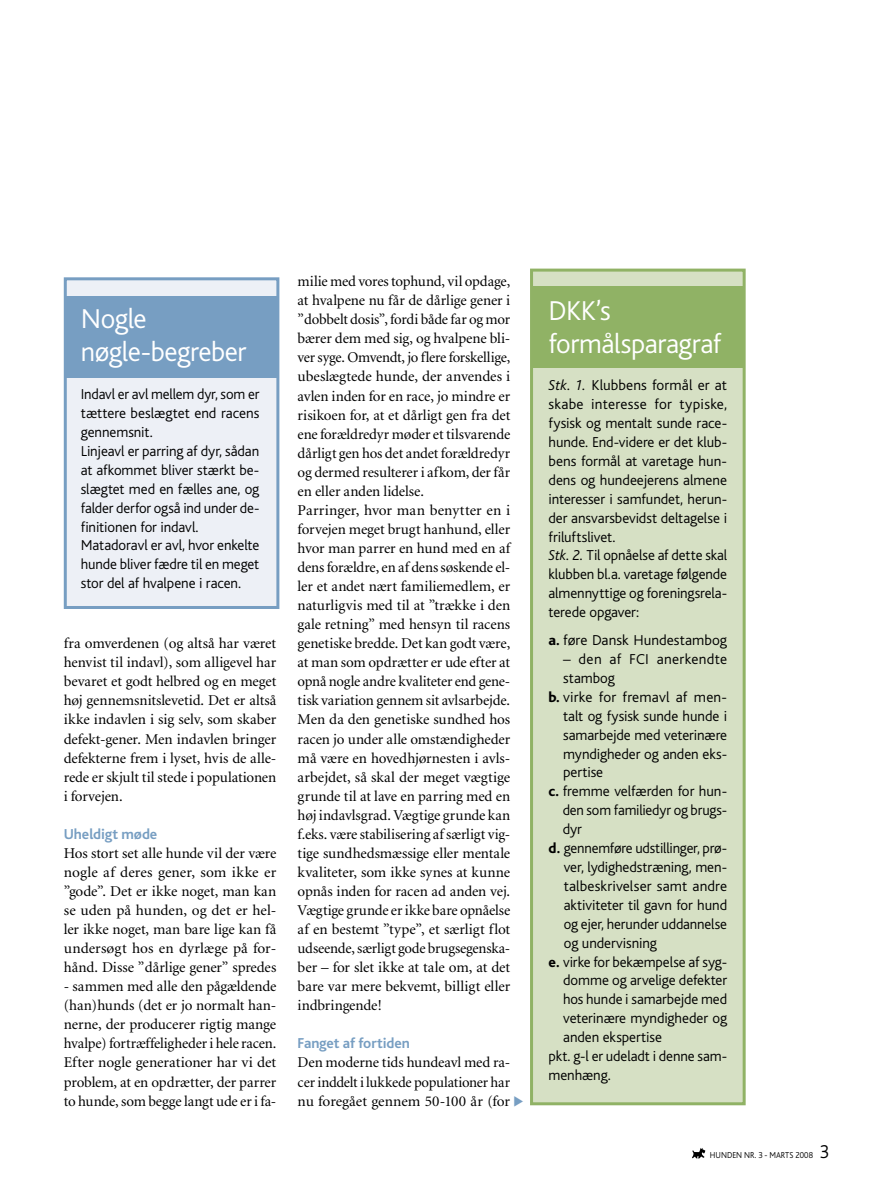
<style>
.page{position:relative;width:893px;height:1191px;background:#fff}
.page>*{position:absolute;margin:0;border:0;box-sizing:border-box;transform-origin:0 0}
.t1{font:300 28.5px/33px "Bliss";letter-spacing:-.015em;color:#fff}
.t2{font:15px/19px "Minion";letter-spacing:-.005em;color:#000;text-align:justify}
.t3{font:300 15px/18.9px "Bliss";letter-spacing:-.005em;color:#000}
.t4{font:700 15px "Bliss";letter-spacing:-.005em;color:#779ec2}
.t5{font:300 15px "Bliss";letter-spacing:.02em;color:#000}
.t6{font:300 9px "Bliss";letter-spacing:.005em;color:#000;scale:.93 1}
.s1{font-style:italic}
.s2{font-weight:800}
</style>
<div class="page">
<div style="left:531px;top:270px;width:213px;height:833px;background:#d6e0c4"></div>
<div style="left:530px;top:268px;width:216px;height:837px;border:3px solid #90b265"></div>
<svg style="left:692px;top:1148px;width:13px;height:10px"></svg>
<div style="left:65px;top:279px;width:213px;height:328px;background:#edf0f6"></div>
<div style="left:64px;top:277px;width:215px;height:332px;border:3px solid #779ec2"></div>
<div style="left:532px;top:287px;width:211px;height:81px;background:#90b265"></div>
<div style="left:64px;top:296px;width:212px;height:82px;background:#779ec2"></div>
<h1 class="t1" style="left:81px;top:303px;width:167px">Nogle nøgle-begreber</h1>
<p class="t3" style="left:81px;top:385px;width:180px">Indavl er avl mellem dyr, som er tættere beslægtet end racens gennemsnit.<br>Linjeavl er parring af dyr, sådan at afkommet bliver stærkt be&shy;slægtet med en fælles ane, og falder derfor også ind under de&shy;finitionen for indavl.<br>M atadoravl er avl, hvor enkelte hunde bliver fædre til en meget stor del af hvalpene i racen.</p>
<p class="t2" style="left:64px;top:634px;width:214px">fra omverdenen (og altså har været henvist til indavl), som alligevel har bevaret et godt helbred og en meget høj gennemsnitslevetid. Det er altså ikke indavlen i sig selv, som skaber defekt-gener. Men indavlen bringer defekterne frem i lyset, hvis de alle&shy;rede er skjult til stede i populationen i forvejen.</p>
<p class="t4" style="left:64px;top:826px;width:95px">Uheldigt møde</p>
<p class="t2" style="left:64px;top:844px;width:214px">Hos stort set alle hunde vil der være nogle af deres gener, som ikke er ”gode”. Det er ikke noget, man kan se uden på hunden, og det er hel&shy;ler ikke noget, man bare lige kan få undersøgt hos en dyrlæge på for&shy;hånd. Disse ”dårlige gener” spredes</p>
<p class="t2" style="left:64px;top:977px;width:214px">- sammen med alle den pågældende (han)hunds (det er jo normalt han&shy;nerne, der producerer rigtig mange hvalpe) fortræffeligheder i hele racen.<br>Efter nogle generationer har vi det problem, at en opdrætter, der parrer to hunde, som begge langt ude er i fa-</p>
<p class="t2" style="left:298px;top:272px;width:214px;text-align:left">milie med vores tophund, vil opdage, at hvalpene nu får de dårlige gener i ”dobbelt dosis”, fordi både far og mor bærer dem med sig, og hvalpene bli&shy;ver syge. Omvendt, jo flere forskellige, ubeslægtede hunde, der anvendes i avlen inden for en race, jo mindre er risikoen for, at et dårligt gen fra det ene forældredyr møder et tilsvarende dårligt gen hos det andet forældredyr og dermed resulterer i afkom, der får en eller anden lidelse.<br>Parringer, hvor man benytter en i forvejen meget brugt hanhund, eller hvor man parrer en hund med en af dens forældre, en af dens søskende el&shy;ler et andet nært familiemedlem, er naturligvis med til at ”trække i den gale retning” med hensyn til racens genetiske bredde. Det kan godt være, at man som opdrætter er ude efter at opnå nogle andre kvaliteter end gene&shy;tisk variation gennem sit avlsarbejde.<br>Men da den genetiske sundhed hos racen jo under alle omstændigheder må være en hovedhjørnesten i avls&shy;arbejdet, så skal der meget vægtige grunde til at lave en parring med en høj indavlsgrad. Vægtige grunde kan f.eks. være stabilisering af særligt vig&shy;tige sundhedsmæssige eller mentale kvaliteter, som ikke synes at kunne opnås inden for racen ad anden vej.<br>Vægtige grunde er ikke bare opnåelse af en bestemt ”type”, et særligt flot udseende, særligt gode brugsegenska&shy;ber – for slet ikke at tale om, at det bare var mere bekvemt, billigt eller indbringende!</p>
<p class="t4" style="left:298px;top:1035px;width:114px">Fanget af fortiden</p>
<p class="t2" style="left:298px;top:1053px;width:214px">Den moderne tids hundeavl med ra&shy;cer inddelt i lukkede populationer har nu foregået gennem 50-100 år (for</p>
<h1 class="t1" style="left:549px;top:294px;width:174px">DKK’s formålsparagraf</h1>
<p class="t3" style="left:549px;top:376px;width:180px"><span class="s1">Stk. 1.</span> Klubbens formål er at skabe interesse for typiske, fysisk og mentalt sunde race&shy;hunde. End-videre er det klub&shy;bens formål at varetage hun&shy;dens og hundeejerens almene interesser i samfundet, herun&shy;der ansvarsbevidst deltagelse i friluftslivet.<br><span class="s1">Stk. 2.</span> Til opnåelse af dette skal klubben bl.a. varetage følgende almennyttige og foreningsrela&shy;terede opgaver:</p>
<p class="t3" style="left:549px;top:631px;width:180px"><span class="s2">a.</span> føre Dansk Hundestambog</p>
<p class="t5" style="left:563px;top:651px;width:165px">– den af FCI anerkendte</p>
<p class="t3" style="left:563px;top:669px;width:53px">stambog</p>
<p class="t3" style="left:549px;top:687px;width:180px"><span class="s2">b.</span> virke for fremavl af men-</p>
<p class="t3" style="left:563px;top:706px;width:165px">talt og fysisk sunde hunde i</p>
<p class="t3" style="left:563px;top:725px;width:165px">samarbejde med veterinære</p>
<p class="t3" style="left:563px;top:744px;width:165px">myndigheder og anden eks-</p>
<p class="t3" style="left:563px;top:763px;width:42px">pertise</p>
<p class="t3" style="left:549px;top:782px;width:180px"><span class="s2">c.</span> fremme velfærden for hun-</p>
<p class="t3" style="left:563px;top:801px;width:166px">den som familiedyr og brugs-</p>
<p class="t3" style="left:563px;top:820px;width:21px">dyr</p>
<p class="t3" style="left:549px;top:839px;width:180px"><span class="s2">d.</span> gennemføre udstillinger, prø-</p>
<p class="t3" style="left:564px;top:858px;width:165px">ver, lydighedstræning, men-</p>
<p class="t3" style="left:564px;top:876px;width:165px">talbeskrivelser samt andre</p>
<p class="t3" style="left:564px;top:895px;width:165px">aktiviteter til gavn for hund</p>
<p class="t3" style="left:564px;top:914px;width:165px">og ejer, herunder uddannelse</p>
<p class="t3" style="left:564px;top:933px;width:95px">og undervisning</p>
<p class="t3" style="left:549px;top:952px;width:180px"><span class="s2">e.</span> virke for bekæmpelse af syg-</p>
<p class="t3" style="left:563px;top:971px;width:166px">domme og arvelige defekter</p>
<p class="t3" style="left:563px;top:990px;width:165px">hos hunde i samarbejde med</p>
<p class="t3" style="left:563px;top:1009px;width:165px">veterinære myndigheder og</p>
<p class="t3" style="left:563px;top:1028px;width:100px">anden ekspertise</p>
<p class="t3" style="left:549px;top:1047px;width:180px">pkt. g-l er udeladt i denne sam-</p>
<p class="t3" style="left:549px;top:1065px;width:64px">menhæng.</p>
<p class="t6" style="left:710px;top:1150px;width:113px">HUNDEN n r. 3 - marts 2008</p>
</div>
